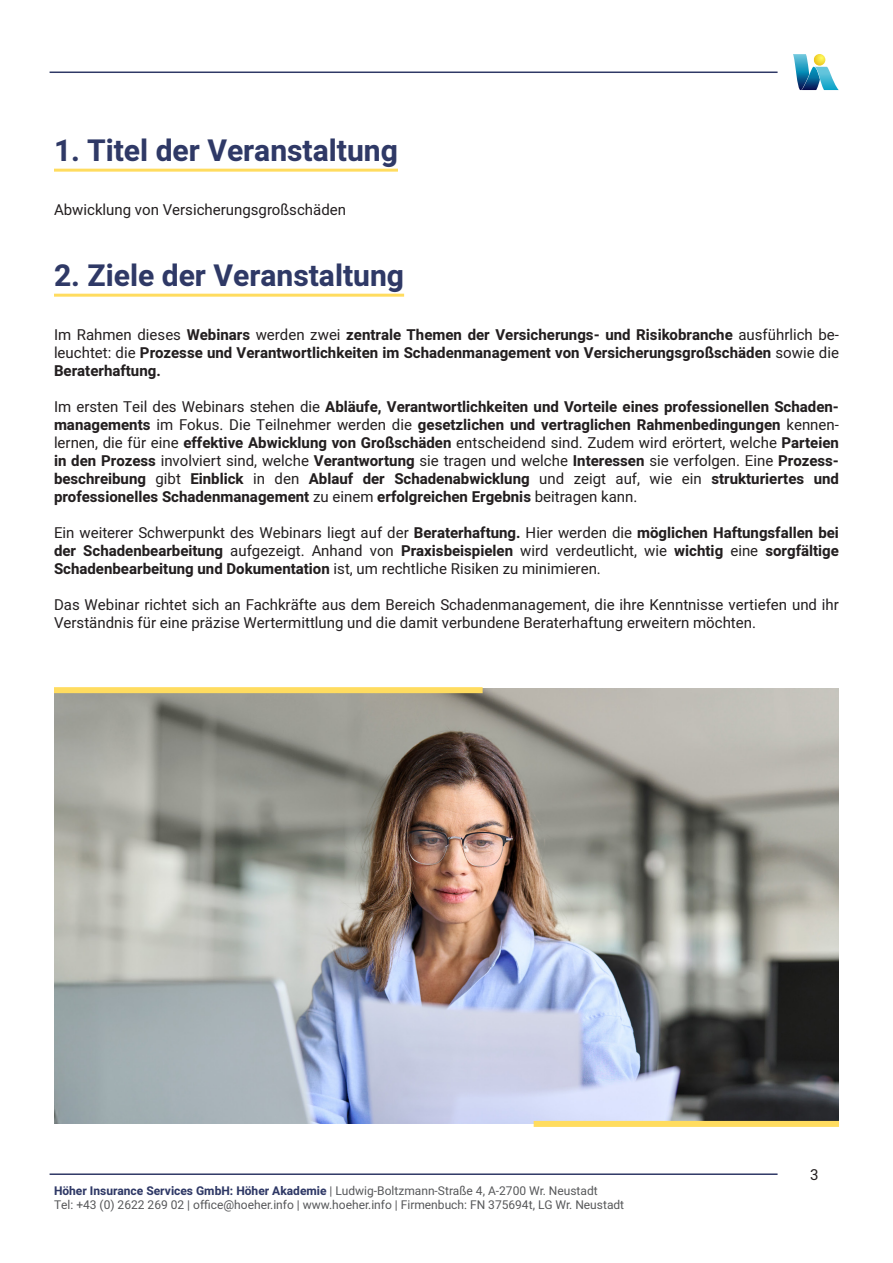
<style>
.page{position:relative;width:893px;height:1263px;background:#fff}
.page>*{position:absolute;margin:0;border:0;box-sizing:border-box;transform-origin:0 0}
.t1{font:700 30px "Heebo";color:#2f3966}
.Lauftext{font:700 15px/18px "Heebo";color:#231f20;text-align:justify}
.Lauftext-2{font:15px/18px "Heebo";color:#231f20;text-align:justify}
.t2{font:12px/14.4px "Heebo";color:#57585a}
.s1{font-weight:400}
.s2{font-weight:700}
.s3{font-weight:700;color:#2f3966}
</style>
<div class="page">
<hr style="left:50px;top:72px;width:728px;height:1px;background:#2f3966">
<hr style="left:50px;top:1173px;width:728px;height:2px;background:#2f3966">
<img style="left:793px;top:54px;width:16px;height:36px">
<svg style="left:814px;top:54px;width:11px;height:12px"></svg>
<img style="left:801px;top:67px;width:13px;height:23px">
<img style="left:814px;top:67px;width:25px;height:23px">
<hr style="left:54px;top:169px;width:344px;height:3px;background:#ffdc5f">
<hr style="left:54px;top:294px;width:350px;height:3px;background:#ffdc5f">
<img style="left:54px;top:689px;width:785px;height:435px">
<div style="left:54px;top:687px;width:429px;height:6px;background:#ffdc5f"></div>
<div style="left:534px;top:1121px;width:305px;height:6px;background:#ffdc5f"></div>
<p class="t1" style="left:54px;top:130px;width:345px">1. Titel der Veranstaltung</p>
<p class="Lauftext-2" style="left:54px;top:200px;width:294px">Abwicklung von Versicherungsgroßschäden</p>
<p class="t1" style="left:54px;top:255px;width:352px">2. Ziele der Veranstaltung</p>
<p class="Lauftext" style="left:54px;top:326px;width:786px"><span class="s1">Im Rahmen dieses</span> Webinars <span class="s1">werden zwei</span> zentrale Themen der Versicherungs- und Risikobranche <span class="s1">ausführlich be&shy;leuchtet: die</span> Prozesse und Verantwortlichkeiten im Schadenmanagement von Versicherungsgroßschäden <span class="s1">sowie die </span>Beraterhaftung.</p>
<p class="Lauftext" style="left:54px;top:398px;width:786px"><span class="s1">Im ersten Teil des Webinars stehen die</span> Abläufe, Verantwortlichkeiten und Vorteile eines professionellen Schaden&shy;managements <span class="s1">im Fokus. Die Teilnehmer werden die</span> gesetzlichen und vertraglichen Rahmenbedingungen <span class="s1">kennen&shy;lernen, die für eine</span> effektive Abwicklung von Großschäden <span class="s1">entscheidend sind. Zudem wird erörtert, welche</span> Parteien in den Prozess <span class="s1">involviert sind, welche</span> Verantwortung <span class="s1">sie tragen und welche</span> Interessen <span class="s1">sie verfolgen. Eine</span> Prozess&shy;beschreibung <span class="s1">gibt</span> Einblick <span class="s1">in den</span> Ablauf der Schadenabwicklung <span class="s1">und zeigt auf, wie ein</span> strukturiertes und professionelles Schadenmanagement <span class="s1">zu einem</span> erfolgreichen Ergebnis <span class="s1">beitragen kann.</span></p>
<p class="Lauftext-2" style="left:54px;top:523px;width:786px">Ein weiterer Schwerpunkt des Webinars liegt auf der <span class="s2">Beraterhaftung.</span> Hier werden die <span class="s2">möglichen Haftungsfallen bei der Schadenbearbeitung</span> aufgezeigt. Anhand von <span class="s2">Praxisbeispielen</span> wird verdeutlicht, wie <span class="s2">wichtig</span> eine <span class="s2">sorgfältige Schadenbearbeitung und Dokumentation</span> ist, um rechtliche Risiken zu minimieren.</p>
<p class="Lauftext-2" style="left:54px;top:595px;width:786px">Das Webinar richtet sich an Fachkräfte aus dem Bereich Schadenmanagement, die ihre Kenntnisse vertiefen und ihr<br>Verständnis für eine präzise Wertermittlung und die damit verbundene Beraterhaftung erweitern möchten.</p>
<p class="t2" style="left:54px;top:1183px;width:572px"><span class="s3">Höher Insurance Services GmbH: Höher Akademie</span> | Ludwig-Boltzmann-Straße 4, A-2700 Wr. Neustadt<br>Tel: +43 (0) 2622 269 02 | office@hoeher.info | www.hoeher.info | Firmenbuch: FN 375694t, LG Wr. Neustadt</p>
<p class="Lauftext-2" style="left:810px;top:1165px;width:10px">3</p>
</div>
